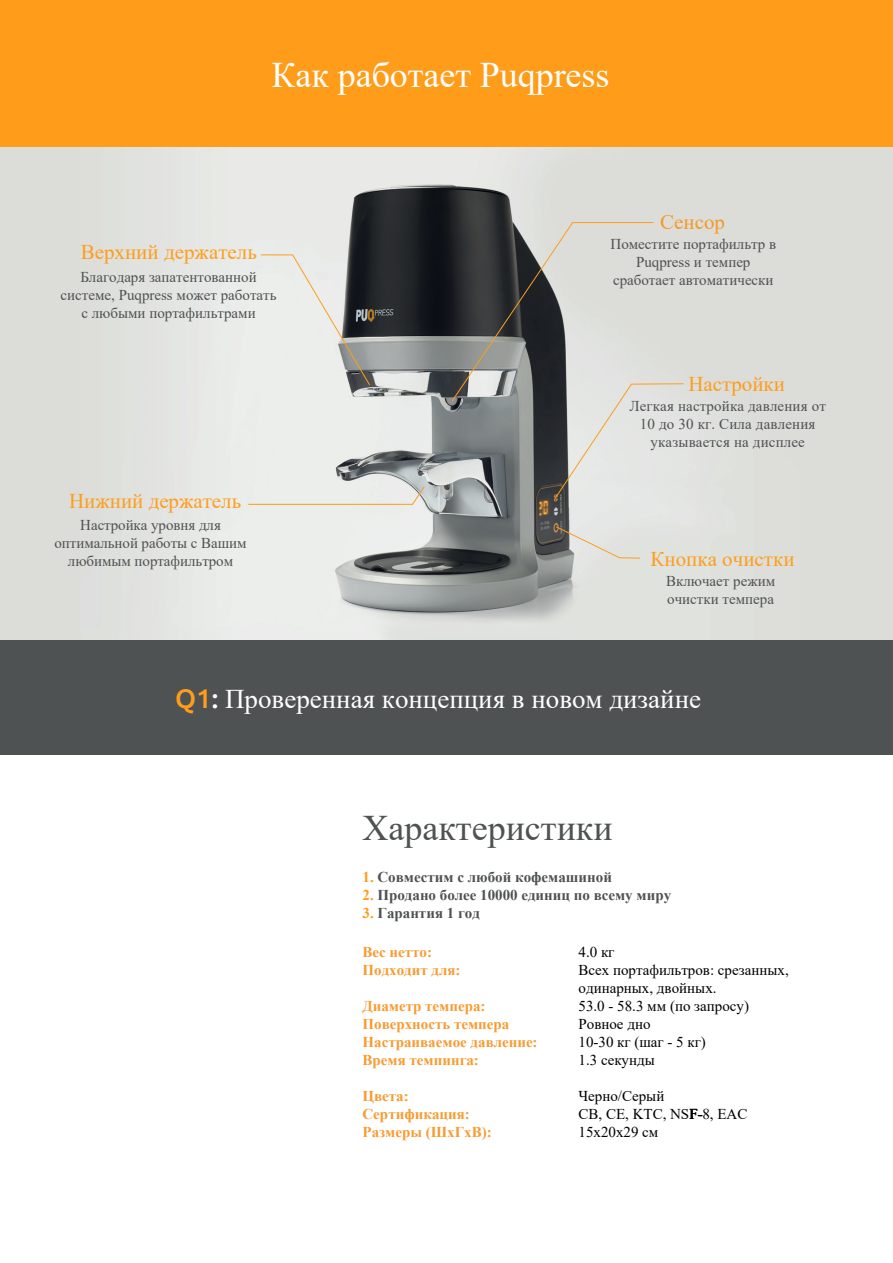
<style>
.page{position:relative;width:893px;height:1263px;background:#fff}
.page>*{position:absolute;margin:0;border:0;box-sizing:border-box;transform-origin:0 0}
.t1{font:36px "Times New Roman";color:#fff}
.t2{font:36px "Times New Roman";color:#4f5252}
.t3{font:27px "Times New Roman";color:#fff}
.t4{font:21px "Times New Roman";color:#ff9d1b}
.t5{font:21px "Times New Roman";color:#f69a23}
.t6{font:15px/18px "Times New Roman";color:#4f5252;text-align:center}
.t7{font:15px/18px "Times New Roman";color:#000001}
.t8{font:700 15px "Times New Roman";color:#f89b31}
.t9{font:700 15px "Times New Roman";color:#4f5252}
.s1{font-family:"Ubuntu";font-weight:500;color:#ff9d1b}
.s2{font-family:"Ubuntu";font-weight:500}
.s3{color:#ff9d1b}
.s4{color:#050503}
</style>
<div class="page">
<img style="left:0;top:147px;width:893px;height:493px">
<div style="left:0;top:0;width:893px;height:147px;background:#ff9d1b"></div>
<div style="left:0;top:640px;width:893px;height:115px;background:#4f5252"></div>
<svg style="left:260px;top:254px;width:111px;height:132px;background:#c7c8c4"></svg>
<svg style="left:451px;top:222px;width:233px;height:278px;background:#a1a2a1"></svg>
<svg style="left:555px;top:526px;width:86px;height:33px;background:#cccbc4"></svg>
<svg style="left:248px;top:486px;width:177px;height:19px;background:#eae7dd"></svg>
<h1 class="t1" style="left:272px;top:50px;width:339px">Как работает Puqpress</h1>
<h3 class="t5" style="left:660px;top:207px;width:66px">Сенсор</h3>
<p class="t6" style="left:610px;top:234px;width:167px">Поместите портафильтр в<br>Puqpress и темпер</p>
<h3 class="t4" style="left:81px;top:237px;width:178px">Верхний держатель</h3>
<p class="t6" style="left:80px;top:267px;width:178px">Благодаря запатентованной</p>
<p class="t6" style="left:613px;top:270px;width:162px">сработает автоматически</p>
<p class="t6" style="left:61px;top:285px;width:217px">системе, Puqpress может работать с любыми портафильтрами</p>
<h3 class="t4" style="left:688px;top:369px;width:98px">Настройки</h3>
<h3 class="t4" style="left:69px;top:486px;width:174px">Нижний держатель</h3>
<p class="t6" style="left:54px;top:516px;width:194px">Настройка уровня для оптимальной работы с Вашим любимым портафильтром</p>
<p class="t6" style="left:629px;top:396px;width:198px">Легкая настройка давления от<br>10 до 30 кг. Сила давления указывается на дисплее</p>
<h3 class="t4" style="left:651px;top:544px;width:145px">Кнопка очистки</h3>
<p class="t6" style="left:666px;top:571px;width:111px;text-align:left">Включает режим очистки темпера</p>
<h2 class="t3" style="left:175px;top:680px;width:527px"><span class="s1">Q1</span><span class="s2">:</span> Проверенная концепция в новом дизайне</h2>
<h1 class="t2" style="left:362px;top:802px;width:252px">Характеристики</h1>
<p class="t9" style="left:362px;top:866px;width:251px"><span class="s3">1.</span> Совместим с любой кофемашиной</p>
<p class="t9" style="left:362px;top:884px;width:310px"><span class="s3">2.</span> Продано более 10000 единиц по всему миру</p>
<p class="t9" style="left:362px;top:902px;width:119px"><span class="s3">3.</span> Гарантия 1 год</p>
<p class="t8" style="left:362px;top:941px;width:71px">Вес нетто:</p>
<p class="t7" style="left:578px;top:942px;width:37px">4.0 кг</p>
<p class="t8" style="left:362px;top:959px;width:100px">Подходит для:</p>
<p class="t7" style="left:578px;top:960px;width:212px">Всех портафильтров: срезанных, одинарных, двойных.</p>
<p class="t8" style="left:362px;top:995px;width:125px">Диаметр темпера:</p>
<p class="t7" style="left:578px;top:996px;width:172px">53.0 - 58.3 мм (по запросу)</p>
<p class="t8" style="left:362px;top:1013px;width:148px">Поверхность темпера</p>
<p class="t7" style="left:578px;top:1014px;width:74px">Ровное дно</p>
<p class="t8" style="left:362px;top:1031px;width:177px">Настраиваемое давление:</p>
<p class="t7" style="left:578px;top:1032px;width:129px"><span class="s4">1</span>0-30 кг (шаг - 5 кг)</p>
<p class="t8" style="left:362px;top:1049px;width:118px">Время темпинга:</p>
<p class="t7" style="left:578px;top:1050px;width:78px">1.3 секунды</p>
<p class="t8" style="left:362px;top:1085px;width:48px">Цвета:</p>
<p class="t7" style="left:578px;top:1086px;width:87px">Черно/Серый</p>
<p class="t8" style="left:362px;top:1103px;width:109px">Сертификация:</p>
<p class="t7" style="left:578px;top:1104px;width:170px">CB, CE, KTC, NSF-8, EAC</p>
<p class="t8" style="left:362px;top:1121px;width:131px">Размеры (ШхГхВ):</p>
<p class="t7" style="left:578px;top:1122px;width:81px">15x20x29 см</p>
</div>
